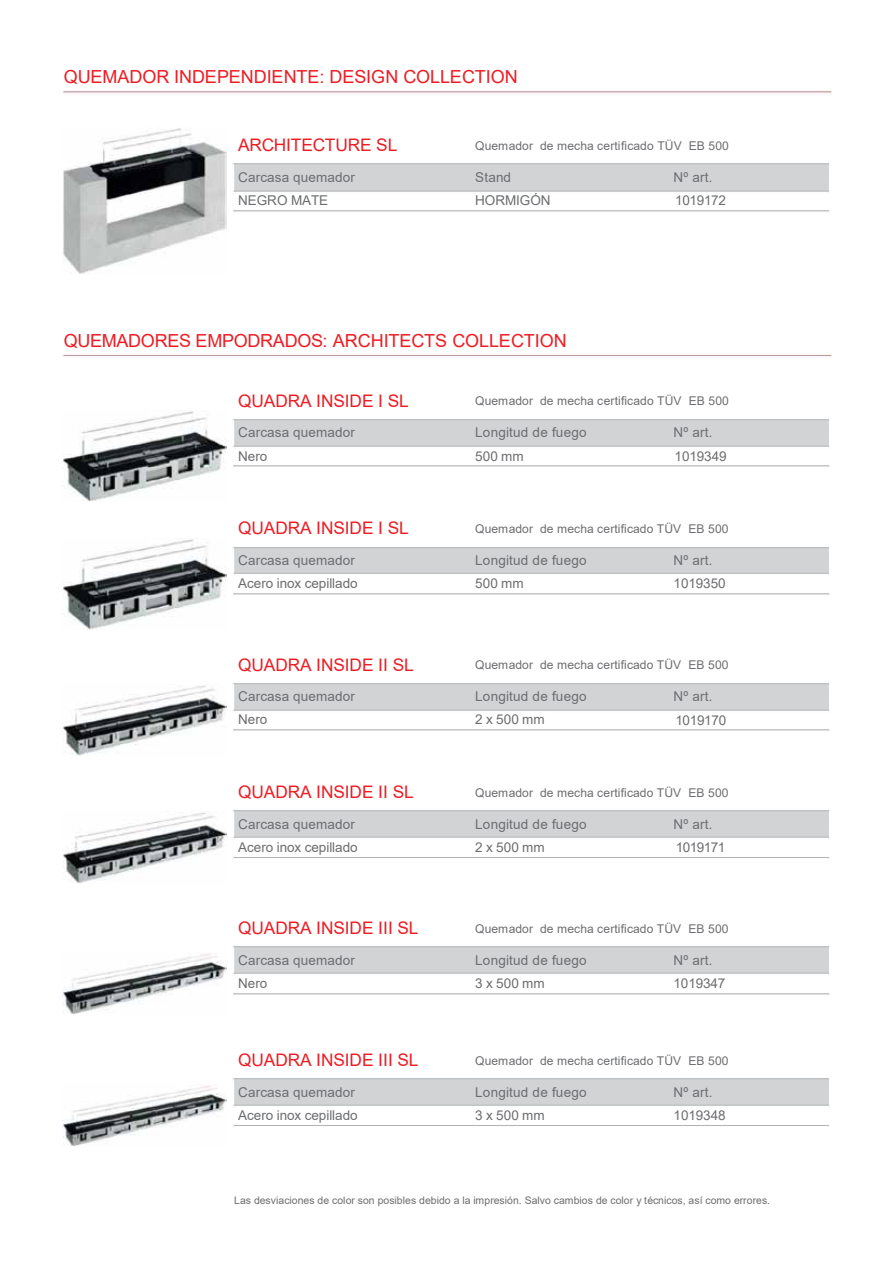
<style>
.page{position:relative;width:893px;height:1262px;background:#fff}
.page>*{position:absolute;margin:0;border:0;box-sizing:border-box;transform-origin:0 0}
.t1{font:18px "Arial";letter-spacing:-.005em;color:#ee1c23}
.t2{font:17.25px "Arial";letter-spacing:-.005em;color:#ee1c23}
.t3{font:13.5px "Arial";letter-spacing:.005em;color:#6c6d70}
.t4{font:13.5px "Arial";letter-spacing:-.02em;color:#6c6d70}
.t5{font:13.5px "Arial";letter-spacing:-.035em;color:#6c6d70}
.t6{font:12px "Arial";letter-spacing:.01em;color:#6c6d70}
.t7{font:10.5px "Arial";color:#6c6d70}
</style>
<div class="page">
<img style="left:62px;top:1085px;width:165px;height:61px">
<img style="left:62px;top:953px;width:165px;height:61px">
<img style="left:63px;top:812px;width:164px;height:71px">
<img style="left:63px;top:685px;width:164px;height:70px">
<img style="left:62px;top:539px;width:165px;height:90px">
<img style="left:62px;top:411px;width:165px;height:90px">
<img style="left:63px;top:128px;width:164px;height:146px">
<h1 class="t1" style="left:64px;top:65px;width:455px">QUEMADOR INDEPENDIENTE: DESIGN COLLECTION</h1>
<p class="t2" style="left:238px;top:133px;width:161px">ARCHITECTURE SL</p>
<p class="t6" style="left:475px;top:137px;width:255px">Quemador de mecha certificado TÜV EB 500</p>
<p class="t3" style="left:238px;top:168px;width:118px">Carcasa quemador</p>
<p class="t3" style="left:475px;top:168px;width:37px">Stand</p>
<p class="t3" style="left:673px;top:168px;width:41px">Nº art.</p>
<p class="t3" style="left:238px;top:191px;width:92px">NEGRO MATE</p>
<p class="t3" style="left:475px;top:191px;width:77px">HORMIGÓN</p>
<p class="t4" style="left:675px;top:191px;width:52px">1019172</p>
<h1 class="t1" style="left:64px;top:328px;width:504px">QUEMADORES EMPODRADOS: ARCHITECTS COLLECTION</h1>
<p class="t2" style="left:238px;top:389px;width:172px">QUADRA INSIDE I SL</p>
<p class="t6" style="left:475px;top:393px;width:255px">Quemador de mecha certificado TÜV EB 500</p>
<p class="t3" style="left:238px;top:423px;width:118px">Carcasa quemador</p>
<p class="t3" style="left:475px;top:423px;width:113px">Longitud de fuego</p>
<p class="t3" style="left:673px;top:423px;width:41px">Nº art.</p>
<p class="t3" style="left:238px;top:446px;width:31px">Nero</p>
<p class="t3" style="left:475px;top:446px;width:50px">500 mm</p>
<p class="t3" style="left:674px;top:446px;width:54px">1019349</p>
<p class="t2" style="left:238px;top:516px;width:172px">QUADRA INSIDE I SL</p>
<p class="t6" style="left:475px;top:520px;width:255px">Quemador de mecha certificado TÜV EB 500</p>
<p class="t3" style="left:238px;top:551px;width:118px">Carcasa quemador</p>
<p class="t3" style="left:475px;top:551px;width:113px">Longitud de fuego</p>
<p class="t3" style="left:673px;top:551px;width:41px">Nº art.</p>
<p class="t3" style="left:238px;top:574px;width:121px">Acero inox cepillado</p>
<p class="t3" style="left:475px;top:574px;width:50px">500 mm</p>
<p class="t3" style="left:673px;top:574px;width:54px">1019350</p>
<p class="t2" style="left:238px;top:652px;width:177px">QUADRA INSIDE II SL</p>
<p class="t6" style="left:475px;top:656px;width:255px">Quemador de mecha certificado TÜV EB 500</p>
<p class="t3" style="left:238px;top:687px;width:118px">Carcasa quemador</p>
<p class="t3" style="left:475px;top:687px;width:113px">Longitud de fuego</p>
<p class="t3" style="left:673px;top:687px;width:41px">Nº art.</p>
<p class="t3" style="left:238px;top:710px;width:31px">Nero</p>
<p class="t3" style="left:475px;top:710px;width:71px">2 x500 mm</p>
<p class="t4" style="left:675px;top:710px;width:52px">1019170</p>
<p class="t2" style="left:238px;top:780px;width:177px">QUADRA INSIDE II SL</p>
<p class="t6" style="left:475px;top:784px;width:255px">Quemador de mecha certificado TÜV EB 500</p>
<p class="t3" style="left:238px;top:814px;width:118px">Carcasa quemador</p>
<p class="t3" style="left:475px;top:814px;width:113px">Longitud de fuego</p>
<p class="t3" style="left:673px;top:814px;width:41px">Nº art.</p>
<p class="t3" style="left:238px;top:838px;width:121px">Acero inox cepillado</p>
<p class="t3" style="left:475px;top:838px;width:71px">2 x500 mm</p>
<p class="t5" style="left:675px;top:838px;width:51px">1019171</p>
<p class="t2" style="left:238px;top:916px;width:182px">QUADRA INSIDE III SL</p>
<p class="t6" style="left:475px;top:920px;width:255px">Quemador de mecha certificado TÜV EB 500</p>
<p class="t3" style="left:238px;top:950px;width:118px">Carcasa quemador</p>
<p class="t3" style="left:475px;top:950px;width:113px">Longitud de fuego</p>
<p class="t3" style="left:673px;top:950px;width:41px">Nº art.</p>
<p class="t3" style="left:238px;top:974px;width:31px">Nero</p>
<p class="t3" style="left:475px;top:974px;width:71px">3 x500 mm</p>
<p class="t3" style="left:673px;top:974px;width:53px">1019347</p>
<p class="t2" style="left:238px;top:1048px;width:182px">QUADRA INSIDE III SL</p>
<p class="t6" style="left:475px;top:1052px;width:255px">Quemador de mecha certificado TÜV EB 500</p>
<p class="t3" style="left:238px;top:1082px;width:118px">Carcasa quemador</p>
<p class="t3" style="left:475px;top:1082px;width:113px">Longitud de fuego</p>
<p class="t3" style="left:673px;top:1082px;width:41px">Nº art.</p>
<p class="t3" style="left:238px;top:1106px;width:121px">Acero inox cepillado</p>
<p class="t3" style="left:475px;top:1106px;width:71px">3 x500 mm</p>
<p class="t3" style="left:673px;top:1106px;width:54px">1019348</p>
<p class="t7" style="left:234px;top:1193px;width:537px">Las desviaciones de color son posibles debido a la impresión. Salvo cambios de color y técnicos, así como errores.</p>
</div>
